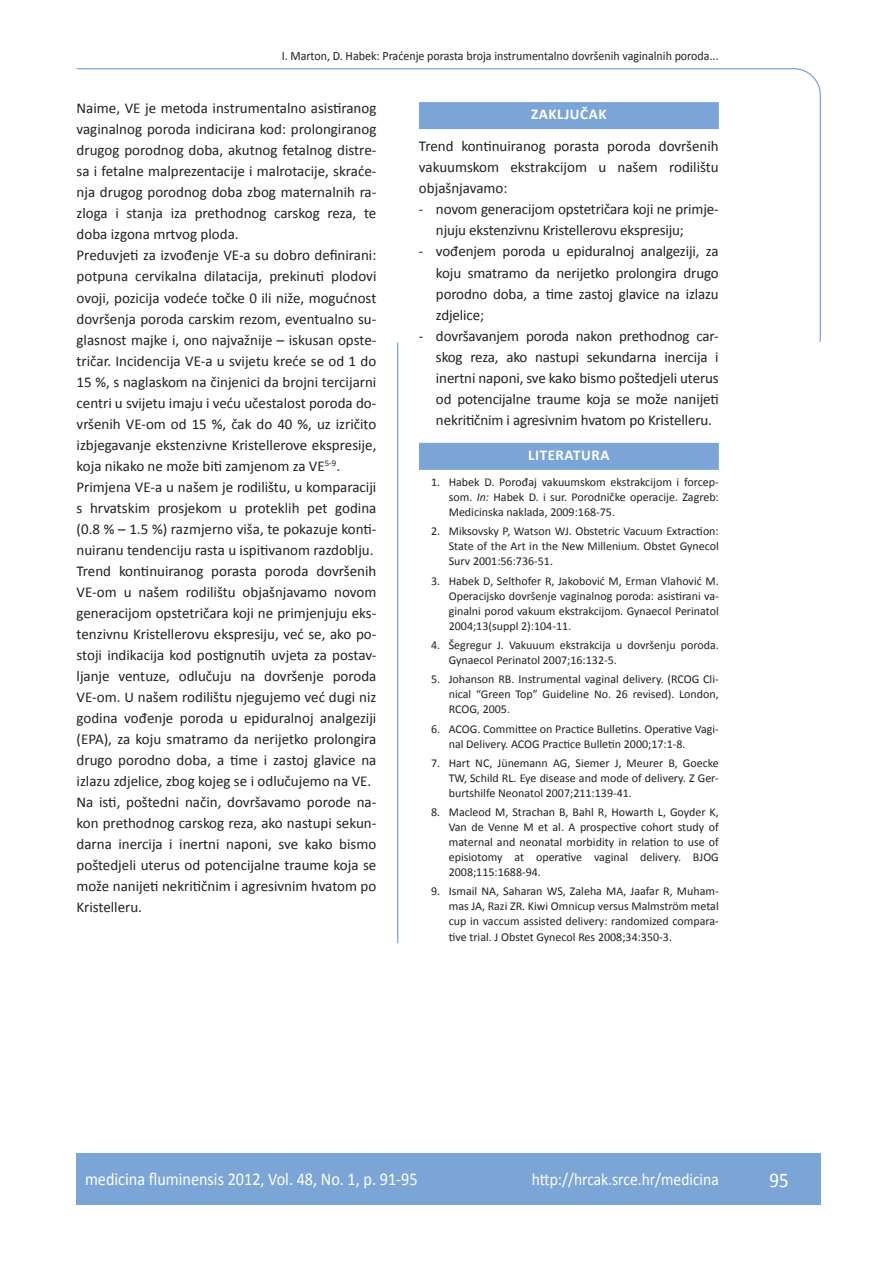
<style>
.page{position:relative;width:889px;height:1268px;background:#fff}
.page>*{position:absolute;margin:0;border:0;box-sizing:border-box;transform-origin:0 0}
.t1{font:21px "Calibri";color:#fff;scale:.9 1}
.t2{font:18px "Calibri";color:#fff;scale:.9 1}
.t3{font:17.25px "Calibri";color:#fff;scale:.9 1}
.osnovni_tekst{font:15px/21px "Calibri";letter-spacing:-.01em;color:#231f20;text-align:justify}
.naslov_ruler{font:700 15px "Calibri";letter-spacing:.04em;color:#fff}
.glava{font:12.75px "Calibri";color:#231f20;scale:.94 1}
.literatura{font:12px/15px "Calibri";color:#231f20;text-align:justify}
.s1{font-style:italic}
</style>
<div class="page">
<svg style="left:76px;top:68px;width:745px;height:275px"></svg>
<hr style="left:397px;top:342px;width:1px;height:601px;background:#7ca5d7">
<div style="left:77px;top:1152px;width:744px;height:51px;background:#7ca5d7"></div>
<div style="left:419px;top:102px;width:300px;height:27px;background:#7ca5d7"></div>
<div style="left:419px;top:443px;width:300px;height:27px;background:#7ca5d7"></div>
<p class="glava" style="left:282px;top:47px;width:466px">I. Marton, D. Habek: Praćenje porasta broja instrumentalno dovršenih vaginalnih poroda...</p>
<p class="osnovni_tekst" style="left:77px;top:97px;width:301px">Naime, VE je metoda instrumentalno asistiranog vaginalnog poroda indicirana kod: prolongiranog drugog porodnog doba, akutnog fetalnog distre&shy;sa i fetalne malprezentacije i malrotacije, skraće&shy;nja drugog porodnog doba zbog maternalnih ra&shy;zloga i stanja iza prethodnog carskog reza, te doba izgona mrtvog ploda.</p>
<p class="osnovni_tekst" style="left:77px;top:244px;width:301px">Preduvjeti za izvođenje VE-a su dobro definirani: potpuna cervikalna dilatacija, prekinuti plodovi ovoji, pozicija vodeće točke 0 ili niže, mogućnost dovršenja poroda carskim rezom, eventualno su&shy;glasnost majke i, ono najvažnije – iskusan opste&shy;tričar. Incidencija VE-a u svijetu kreće se od 1 do 15 %, s naglaskom na činjenici da brojni tercijarni centri u svijetu imaju i veću učestalost poroda do&shy;vršenih VE-om od 15 %, čak do 40 %, uz izričito izbjegavanje ekstenzivne Kristellerove ekspresije, koja nikako ne može biti zamjenom za VE<sup>5-9</sup>.</p>
<p class="osnovni_tekst" style="left:77px;top:475px;width:301px">Primjena VE-a u našem je rodilištu, u komparaciji s hrvatskim prosjekom u proteklih pet godina (0.8 % – 1.5 %) razmjerno viša, te pokazuje konti&shy;nuiranu tendenciju rasta u ispitivanom razdoblju.</p>
<p class="osnovni_tekst" style="left:77px;top:559px;width:301px">Trend kontinuiranog porasta poroda dovršenih VE-om u našem rodilištu objašnjavamo novom generacijom opstetričara koji ne primjenjuju eks&shy;tenzivnu Kristellerovu ekspresiju, već se, ako po&shy;stoji indikacija kod postignutih uvjeta za postav&shy;ljanje ventuze, odlučuju na dovršenje poroda VE-om. U našem rodilištu njegujemo već dugi niz godina vođenje poroda u epiduralnoj analgeziji (EPA), za koju smatramo da nerijetko prolongira drugo porodno doba, a time i zastoj glavice na izlazu zdjelice, zbog kojeg se i odlučujemo na VE.</p>
<p class="osnovni_tekst" style="left:77px;top:790px;width:301px">Na isti, poštedni način, dovršavamo porode na&shy;kon prethodnog carskog reza, ako nastupi sekun&shy;darna inercija i inertni naponi, sve kako bismo poštedjeli uterus od potencijalne traume koja se može nanijeti nekritičnim i agresivnim hvatom po Kristelleru.</p>
<p class="naslov_ruler" style="left:531px;top:105px;width:77px">ZAKLJUČAK</p>
<p class="osnovni_tekst" style="left:419px;top:135px;width:301px">Trend kontinuiranog porasta poroda dovršenih vakuumskom ekstrakcijom u našem rodilištu objašnjavamo:</p>
<p class="osnovni_tekst" style="left:436px;top:198px;width:284px;text-indent:-17px">- novom generacijom opstetričara koji ne primje&shy;njuju ekstenzivnu Kristellerovu ekspresiju;</p>
<p class="osnovni_tekst" style="left:436px;top:240px;width:284px;text-indent:-17px">- vođenjem poroda u epiduralnoj analgeziji, za koju smatramo da nerijetko prolongira drugo porodno doba, a time zastoj glavice na izlazu zdjelice;</p>
<p class="osnovni_tekst" style="left:436px;top:324px;width:284px;text-indent:-17px">- dovršavanjem poroda nakon prethodnog car&shy;skog reza, ako nastupi sekundarna inercija i inertni naponi, sve kako bismo poštedjeli uterus od potencijalne traume koja se može nanijeti nekritičnim i agresivnim hvatom po Kristelleru.</p>
<p class="naslov_ruler" style="left:528px;top:446px;width:83px">LITERATURA</p>
<p class="literatura" style="left:449px;top:474px;width:272px;text-indent:-18px">1. Habek D. Porođaj vakuumskom ekstrakcijom i forcep&shy;som. <span class="s1">In:</span> Habek D. i sur. Porodničke operacije. Zagreb:<br>Medicinska naklada, 2009:168-75.</p>
<p class="literatura" style="left:449px;top:523px;width:271px;text-indent:-18px">2. Miksovsky P, Watson WJ. Obstetric Vacuum Extraction:<br>State of the Art in the New Millenium. Obstet Gynecol Surv 2001:56:736-51.</p>
<p class="literatura" style="left:449px;top:572px;width:271px;text-indent:-18px">3. Habek D, Selthofer R, Jakobović M, Erman Vlahović M.<br>Operacijsko dovršenje vaginalnog poroda: asistirani va&shy;ginalni porod vakuum ekstrakcijom. Gynaecol Perinatol 2004;13(suppl 2):104-11.</p>
<p class="literatura" style="left:449px;top:637px;width:271px;text-indent:-18px">4. Šegregur J. Vakuuum ekstrakcija u dovršenju poroda.<br>Gynaecol Perinatol 2007;16:132-5.</p>
<p class="literatura" style="left:449px;top:671px;width:271px;text-indent:-18px">5. Johanson RB. Instrumental vaginal delivery. (RCOG Cli&shy;nical “Green Top” Guideline No. 26 revised). London, RCOG, 2005.</p>
<p class="literatura" style="left:449px;top:720px;width:271px;text-indent:-18px">6. ACOG. Committee on Practice Bulletins. Operative Vagi&shy;nal Delivery. ACOG Practice Bulletin 2000;17:1-8.</p>
<p class="literatura" style="left:449px;top:754px;width:271px;text-indent:-18px">7. Hart NC, Jünemann AG, Siemer J, Meurer B, Goecke TW, Schild RL. Eye disease and mode of delivery. Z Ger&shy;burtshilfe Neonatol 2007;211:139-41.</p>
<p class="literatura" style="left:449px;top:804px;width:272px;text-indent:-18px">8. Macleod M, Strachan B, Bahl R, Howarth L, Goyder K, Van de Venne M et al. A prospective cohort study of maternal and neonatal morbidity in relation to use of episiotomy at operative vaginal delivery. BJOG 2008;115:1688-94.</p>
<p class="literatura" style="left:449px;top:883px;width:271px;text-indent:-18px">9. Ismail NA, Saharan WS, Zaleha MA, Jaafar R, Muham&shy;mas JA, Razi ZR. Kiwi Omnicup versus Malmström metal cup in vaccum assisted delivery: randomized compara&shy;tive trial. J Obstet Gynecol Res 2008;34:350-3.</p>
<p class="t2" style="left:85px;top:1167px;width:371px">medicina fluminensis 2012, Vol. 48, No. 1, p. 91-95</p>
<p class="t3" style="left:532px;top:1168px;width:209px">http://hrcak.srce.hr/medicina</p>
<p class="t1" style="left:769px;top:1166px;width:23px">95</p>
</div>
